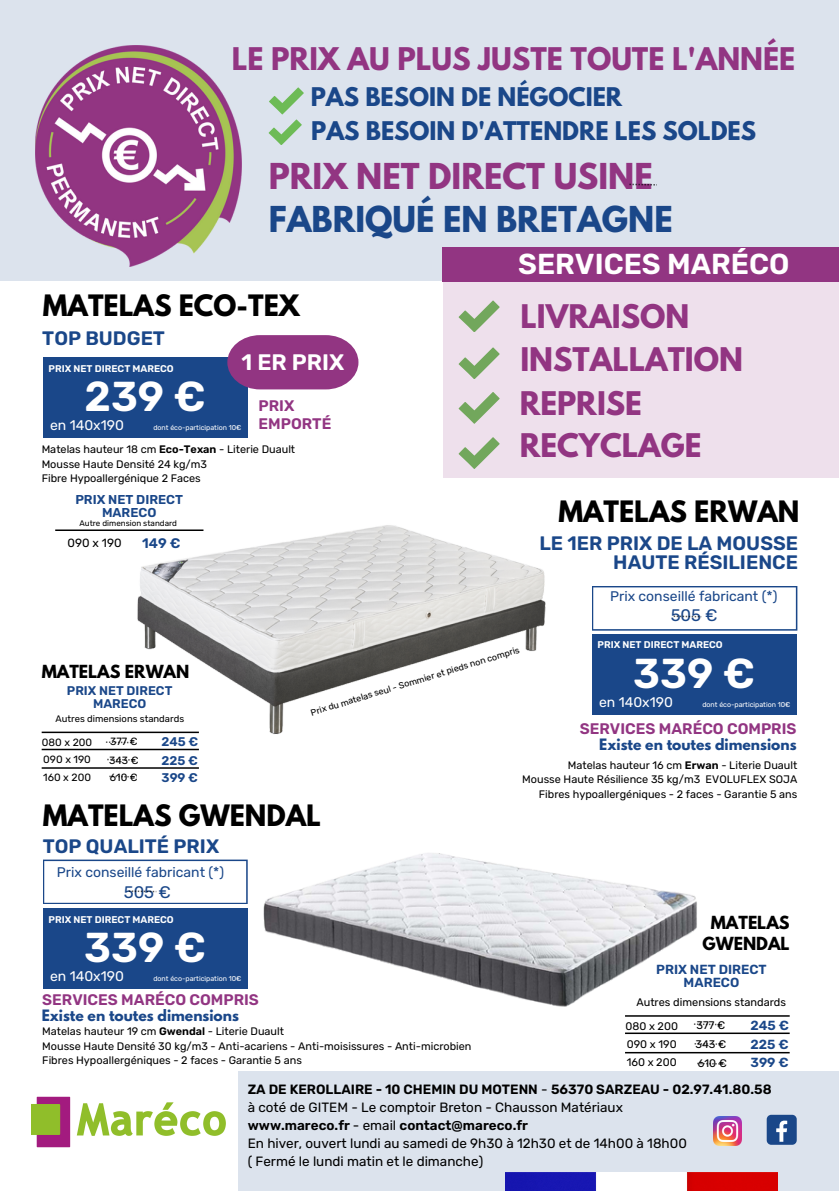
<style>
.page{position:relative;width:839px;height:1191px;background:#fff}
.page>*{position:absolute;margin:0;border:0;box-sizing:border-box;transform-origin:0 0}
.t1{font:600 41.8px "Rubik";color:#fff}
.t2{font:700 31.6px/43px "League Spartan";color:#923582}
.t3{font:700 28.8px "League Spartan";color:#923582}
.t4{font:600 28.8px "Rubik";color:#fff}
.t5{font:700 27.6px "League Spartan";color:#923582}
.t6{font:700 26.2px "League Spartan";color:#000}
.t7{font:700 22.8px "League Spartan";color:#1a4789}
.t8{font:600 22.4px "Rubik";color:#fff}
.t9{font:600 19.4px/19.8px "Rubik";color:#1a4789;text-align:right}
.t10{font:16.8px "Rubik";color:#1a4789}
.t11{font:700 16px/21.4px "League Spartan";color:#000;text-align:center}
.t12{font:600 15.4px/17.8px "Rubik";color:#923582}
.t13{font:14px "Rubik";color:#1a4789}
.t14{font:700 14px "League Spartan";color:#1a4789}
.t15{font:14px "Rubik";color:#fff}
.t16{font:600 13.8px "Rubik";color:#1a4789}
.t17{font:13.4px "Rubik";color:#000}
.t18{font:600 13.4px "Rubik";color:#000}
.t19{font:600 13.2px/13.2px "Rubik";color:#1a4789;text-align:center}
.t20{font:600 12.8px/12.8px "Rubik";color:#1a4789;text-align:center}
.t21{font:600 12.6px/12.6px "Rubik";color:#1a4789;text-align:center}
.t22{font:11.8px "Rubik";color:#000}
.t23{font:11px "Rubik";color:#000}
.t24{font:10.8px "Rubik";color:#000}
.t25{font:10.4px "Rubik";color:#000}
.t26{font:600 9.8px "Rubik";color:#fff}
.t27{font:9.4px "Rubik";color:#000}
.t28{font:8.8px "Rubik";color:#000}
.t29{font:8px "Rubik";color:#000}
.t30{font:7px "Rubik";color:#fff}
.s1{color:#1a4789}
.s2{font-weight:600}
.s3{font-weight:400}
</style>
<div class="page">
<img style="left:120px;top:525px;width:426px;height:226px">
<img style="left:263px;top:853px;width:526px;height:182px">
<div style="left:43px;top:357px;width:205px;height:81px;background:#1a4789"></div>
<hr style="left:42px;top:749px;width:157px;height:1px;background:#000">
<hr style="left:42px;top:767px;width:157px;height:2px;background:#000">
<hr style="left:42px;top:732px;width:157px;height:1px;background:#000">
<div style="left:0;top:1072px;width:838px;height:119px;background:#dce3ed"></div>
<img style="left:505px;top:1173px;width:272px;height:18px">
<div style="left:0;top:0;width:838px;height:281px;background:#dce3ed"></div>
<img style="left:36px;top:46px;width:205px;height:220px">
<svg style="left:268px;top:87px;width:35px;height:58px"></svg>
<div style="left:0;top:1072px;width:238px;height:119px;background:#fff"></div>
<img style="left:31px;top:1096px;width:195px;height:52px">
<div style="left:591px;top:634px;width:205px;height:81px;background:#1a4789"></div>
<div style="left:442px;top:247px;width:396px;height:34px;background:#923582"></div>
<div style="left:43px;top:908px;width:205px;height:81px;background:#1a4789"></div>
<hr style="left:625px;top:1033px;width:164px;height:1px;background:#000">
<hr style="left:625px;top:1052px;width:164px;height:1px;background:#000">
<hr style="left:625px;top:1015px;width:164px;height:2px;background:#000">
<div style="left:766px;top:1115px;width:30px;height:30px;background:#1a4789;border-radius:5px"></div>
<svg style="left:776px;top:1121px;width:11px;height:21px"></svg>
<img style="left:713px;top:1117px;width:28px;height:28px">
<hr style="left:55px;top:529px;width:148px;height:2px;background:#000">
<svg style="left:227px;top:335px;width:131px;height:54px;background:#97458c"></svg>
<svg style="left:693px;top:1023px;width:28px;height:2px"></svg>
<div style="left:443px;top:281px;width:395px;height:197px;background:#eee0ec"></div>
<svg style="left:694px;top:1043px;width:28px;height:2px"></svg>
<svg style="left:592px;top:586px;width:205px;height:45px"></svg>
<svg style="left:629px;top:184px;width:28px;height:2px"></svg>
<svg style="left:697px;top:1063px;width:28px;height:2px"></svg>
<svg style="left:106px;top:741px;width:28px;height:2px"></svg>
<svg style="left:107px;top:759px;width:28px;height:2px"></svg>
<svg style="left:109px;top:776px;width:28px;height:2px"></svg>
<svg style="left:43px;top:860px;width:205px;height:44px"></svg>
<p class="t5" style="left:232px;top:45px;width:564px">LE PRIX AU PLUS JUSTE TOUTE L'ANNÉE</p>
<p class="t7" style="left:311px;top:86px;width:313px">PAS BESOIN DE NÉGOCIER</p>
<p class="t7" style="left:311px;top:120px;width:446px">PAS BESOIN D'ATTENDRE LES SOLDES</p>
<p class="t2" style="left:269px;top:159px;width:405px">PRIX NET DIRECT USINE<br><span class="s1">FABRIQUÉ EN BRETAGNE</span></p>
<p class="t6" style="left:43px;top:293px;width:258px">MATELAS ECO-TEX</p>
<p class="t9" style="left:42px;top:328px;width:124px">TOP BUDGET</p>
<p class="t26" style="left:49px;top:363px;width:127px">PRIX NET DIRECT MARECO</p>
<p class="t8" style="left:242px;top:349px;width:104px">1 ER PRIX</p>
<p class="t1" style="left:84px;top:372px;width:103px">239 €</p>
<p class="t12" style="left:258px;top:397px;width:74px">PRIX<br>EMPORTÉ</p>
<p class="t15" style="left:50px;top:417px;width:75px">en 140x190</p>
<p class="t30" style="left:153px;top:424px;width:89px">dont éco-participation 10€</p>
<p class="t24" style="left:42px;top:443px;width:255px">Matelas hauteur 18 cm <span class="s2">Eco-Texan</span> - Literie Duault</p>
<p class="t24" style="left:42px;top:458px;width:167px">Mousse Haute Densité 24 kg/m3</p>
<p class="t24" style="left:42px;top:472px;width:160px">Fibre Hypoallergénique 2 Faces</p>
<p class="t20" style="left:75px;top:493px;width:109px">PRIX NET DIRECT<br>MARECO</p>
<p class="t29" style="left:79px;top:519px;width:99px">Autre dimension standard</p>
<p class="t22" style="left:68px;top:536px;width:55px">090 x 190</p>
<p class="t16" style="left:142px;top:535px;width:33px">149 €</p>
<p class="t4" style="left:518px;top:247px;width:272px">SERVICES MARÉCO</p>
<p class="t3" style="left:520px;top:302px;width:170px">LIVRAISON</p>
<p class="t3" style="left:520px;top:345px;width:224px">INSTALLATION</p>
<p class="t3" style="left:519px;top:389px;width:124px">REPRISE</p>
<p class="t3" style="left:519px;top:431px;width:183px">RECYCLAGE</p>
<p class="t6" style="left:558px;top:498px;width:243px">MATELAS ERWAN</p>
<p class="t9" style="left:539px;top:533px;width:260px">LE 1ER PRIX DE LA MOUSSE<br>HAUTE RÉSILIENCE</p>
<p class="t13" style="left:610px;top:588px;width:169px">Prix conseillé fabricant (*)</p>
<p class="t10" style="left:670px;top:606px;width:49px">505 €</p>
<p class="t11" style="left:42px;top:663px;width:149px">MATELAS ERWAN</p>
<p class="t21" style="left:67px;top:685px;width:107px">PRIX NET DIRECT<br>MARECO</p>
<p class="t27" style="left:55px;top:713px;width:130px">Autres dimensions standards</p>
<p class="t25" style="left:42px;top:736px;width:52px">080 x 200</p>
<p class="t25" style="left:43px;top:754px;width:49px">090 x 190</p>
<p class="t25" style="left:43px;top:771px;width:49px">160 x 200</p>
<p class="t25" style="left:110px;top:736px;width:29px">377 €</p>
<p class="t25" style="left:109px;top:754px;width:31px">343 €</p>
<p class="t25" style="left:110px;top:772px;width:29px">610 €</p>
<p class="t21" style="left:161px;top:735px;width:32px">245 €</p>
<p class="t21" style="left:161px;top:754px;width:32px">225 €</p>
<p class="t21" style="left:161px;top:771px;width:32px">399 €</p>
<p class="t28" style="left:309px;top:708px;width:219px;rotate:-17deg">Prix du matelas seul - Sommier et pieds non compris</p>
<p class="t26" style="left:597px;top:639px;width:127px">PRIX NET DIRECT MARECO</p>
<p class="t1" style="left:633px;top:649px;width:103px">339 €</p>
<p class="t15" style="left:599px;top:694px;width:75px">en 140x190</p>
<p class="t30" style="left:702px;top:700px;width:89px">dont éco-participation 10€</p>
<p class="t12" style="left:580px;top:720px;width:218px">SERVICES MARÉCO COMPRIS</p>
<p class="t14" style="left:599px;top:737px;width:199px">Existe en toutes dimensions</p>
<p class="t24" style="left:568px;top:758px;width:231px">Matelas hauteur 16 cm <span class="s2">Erwan</span> - Literie Duault</p>
<p class="t24" style="left:522px;top:773px;width:276px">Mousse Haute Résilience 35 kg/m3 EVOLUFLEX SOJA</p>
<p class="t24" style="left:539px;top:787px;width:260px">Fibres hypoallergéniques - 2 faces - Garantie 5 ans</p>
<p class="t6" style="left:43px;top:803px;width:280px">MATELAS GWENDAL</p>
<p class="t9" style="left:43px;top:837px;width:178px">TOP QUALITÉ PRIX</p>
<p class="t13" style="left:57px;top:864px;width:169px">Prix conseillé fabricant (*)</p>
<p class="t10" style="left:124px;top:882px;width:49px">505 €</p>
<p class="t26" style="left:49px;top:914px;width:127px">PRIX NET DIRECT MARECO</p>
<p class="t1" style="left:84px;top:923px;width:103px">339 €</p>
<p class="t15" style="left:50px;top:968px;width:75px">en 140x190</p>
<p class="t30" style="left:153px;top:975px;width:89px">dont éco-participation 10€</p>
<p class="t12" style="left:42px;top:991px;width:218px">SERVICES MARÉCO COMPRIS</p>
<p class="t14" style="left:42px;top:1009px;width:199px">Existe en toutes dimensions</p>
<p class="t24" style="left:42px;top:1025px;width:243px">Matelas hauteur 19 cm <span class="s2">Gwendal</span> - Literie Duault</p>
<p class="t24" style="left:42px;top:1040px;width:430px">Mousse Haute Densité 30 kg/m3 - Anti-acariens - Anti-moisissures - Anti-microbien</p>
<p class="t24" style="left:42px;top:1054px;width:261px">Fibres Hypoallergéniques - 2 faces - Garantie 5 ans</p>
<p class="t11" style="left:702px;top:914px;width:89px">MATELAS<br>GWENDAL</p>
<p class="t19" style="left:656px;top:963px;width:112px">PRIX NET DIRECT<br>MARECO</p>
<p class="t23" style="left:636px;top:995px;width:151px">Autres dimensions standards</p>
<p class="t23" style="left:625px;top:1019px;width:54px">080 x 200</p>
<p class="t23" style="left:626px;top:1038px;width:51px">090 x 190</p>
<p class="t23" style="left:626px;top:1056px;width:51px">160 x 200</p>
<p class="t19" style="left:750px;top:1019px;width:34px">245 €</p>
<p class="t23" style="left:696px;top:1019px;width:30px">377 €</p>
<p class="t23" style="left:695px;top:1037px;width:32px">343 €</p>
<p class="t23" style="left:697px;top:1056px;width:31px">610 €</p>
<p class="t19" style="left:750px;top:1056px;width:33px">399 €</p>
<p class="t19" style="left:750px;top:1038px;width:33px">225 €</p>
<p class="t18" style="left:248px;top:1081px;width:525px">ZA DE KEROLLAIRE - 10 CHEMIN DU MOTENN <span class="s3">-</span> 56370 SARZEAU - 02.97.41.80.58</p>
<p class="t17" style="left:248px;top:1099px;width:377px">à coté de GITEM - Le comptoir Breton - Chausson Matériaux</p>
<p class="t18" style="left:248px;top:1117px;width:282px">www.mareco.fr <span class="s3">- email</span> contact@mareco.fr</p>
<p class="t17" style="left:248px;top:1135px;width:440px">En hiver, ouvert lundi au samedi de 9h30 à 12h30 et de 14h00 à 18h00</p>
<p class="t17" style="left:248px;top:1153px;width:237px">( Fermé le lundi matin et le dimanche)</p>
</div>
